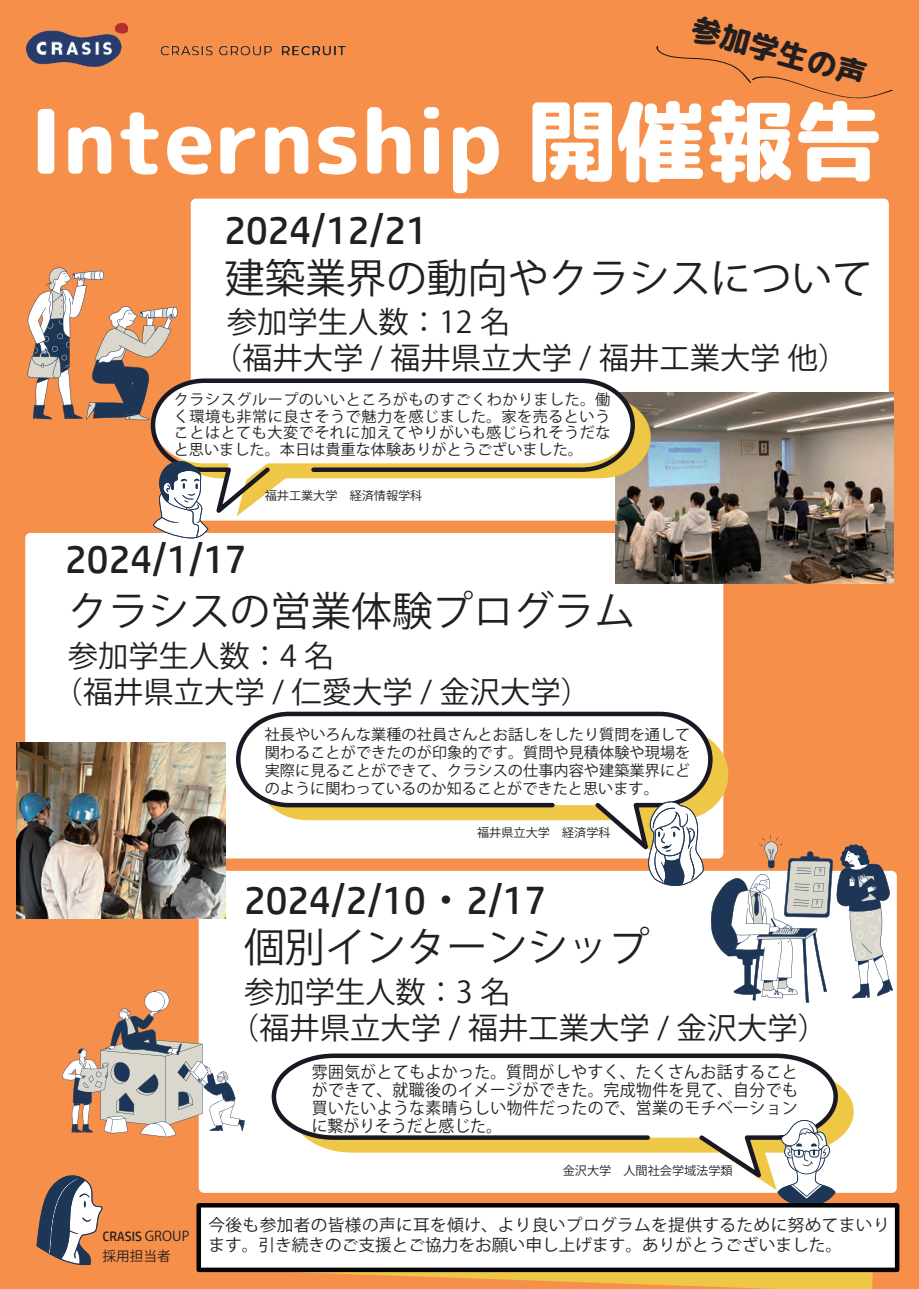
<style>
.page{position:relative;width:919px;height:1289px;background:#fff}
.page>*{position:absolute;margin:0;border:0;box-sizing:border-box;transform-origin:0 0}
.t1{font:88.65px "rounded mplus 1 c heavy";color:#fff}
.t2{font:40.5px "Koz Go Pr 6 N";color:#231f20}
.t3{font:40.5px "HP Simplified";color:#231f20}
.t4{font:30px/36px "Koz Go Pr 6 N";color:#231f20}
.t5{font:30px "rounded mplus 1 c heavy";color:#231f20}
.t6{font:16.5px/18px "Koz Go Pr 6 N";letter-spacing:.025em;color:#231f20;text-align:justify;scale:.96 1}
.t7{font:16.5px/19.8px "Koz Go Pr 6 N";letter-spacing:.025em;color:#231f20}
.t8{font:15px/16.5px "Koz Go Pr 6 N";color:#231f20;text-align:justify}
.t9{font:13.5px "HP Simplified";color:#231f20}
.t10{font:13.5px "Koz Go Pr 6 N";color:#231f20}
.t11{font:12px "Koz Go Pr 6 N";color:#231f20}
.s1{font-family:"Koz Go Pr 6 N"}
</style>
<div class="page">
<div style="left:0;top:0;width:918px;height:1287px;background:#f68f49"></div>
<img style="left:26px;top:23px;width:320px;height:43px">
<svg style="left:656px;top:46px;width:236px;height:53px"></svg>
<svg style="left:27px;top:267px;width:151px;height:153px"></svg>
<div style="left:25px;top:533px;width:698px;height:325px;background:#fff"></div>
<div style="left:191px;top:199px;width:697px;height:193px;background:#fff"></div>
<div style="left:199px;top:870px;width:697px;height:322px;background:#fff"></div>
<svg style="left:710px;top:835px;width:182px;height:167px"></svg>
<img style="left:615px;top:392px;width:277px;height:191px">
<img style="left:17px;top:743px;width:208px;height:175px">
<svg style="left:637px;top:396px;width:13px;height:120px"></svg>
<svg style="left:148px;top:376px;width:489px;height:147px"></svg>
<svg style="left:153px;top:461px;width:55px;height:77px"></svg>
<svg style="left:710px;top:729px;width:18px;height:133px"></svg>
<svg style="left:234px;top:709px;width:480px;height:150px"></svg>
<svg style="left:292px;top:1070px;width:561px;height:120px;fill:#fff"></svg>
<svg style="left:269px;top:1051px;width:571px;height:134px"></svg>
<svg style="left:647px;top:800px;width:56px;height:85px"></svg>
<svg style="left:777px;top:1119px;width:58px;height:83px"></svg>
<svg style="left:62px;top:989px;width:183px;height:148px"></svg>
<svg style="left:37px;top:1175px;width:65px;height:89px"></svg>
<svg style="left:258px;top:1271px;width:616px;height:17px"></svg>
<div style="left:196px;top:1202px;width:703px;height:69px;background:#fff;border:4px solid #030303"></div>
<h3 class="t5" style="left:697px;top:8px;width:181px;rotate:15deg">参加学生の声</h3>
<h1 class="t1" style="left:30px;top:78px;width:854px">Internship 開催報告</h1>
<h2 class="t3" style="left:224px;top:207px;width:205px">2024/12/21</h2>
<h2 class="t2" style="left:224px;top:255px;width:649px">建築業界の動向やクラシスについて</h2>
<h3 class="t4" style="left:212px;top:304px;width:638px;text-indent:15px">参加学生人数：12 名<br>（福井大学 / 福井県立大学 / 福井工業大学 他）</h3>
<p class="t8" style="left:174px;top:392px;width:438px">クラシスグループのいいところがものすごくわかりました。働く環境も非常に良さそうで魅力を感じました。家を売るということはとても大変でそれに加えてやりがいも感じられそうだなと思いました。本日は貴重な体験ありがとうございました。</p>
<p class="t11" style="left:265px;top:488px;width:159px">福井工業大学　経済情報学科</p>
<h2 class="t3" style="left:65px;top:535px;width:183px">2024/1/17</h2>
<h2 class="t2" style="left:68px;top:588px;width:569px">クラシスの営業体験プログラム</h2>
<h3 class="t4" style="left:53px;top:638px;width:540px;text-indent:15px">参加学生人数：4 名<br>（福井県立大学 / 仁愛大学 / 金沢大学）</h3>
<p class="t8" style="left:265px;top:725px;width:427px;line-height:18px">社長やいろんな業種の社員さんとお話しをしたり質問を通して関わることができたのが印象的です。質問や見積体験や現場を実際に見ることができて、クラシスの仕事内容や建築業界にどのように関わっているのか知ることができたと思います。</p>
<p class="t11" style="left:477px;top:826px;width:135px">福井県立大学　経済学科</p>
<h2 class="t3" style="left:244px;top:876px;width:304px">2024/2/10<span class="s1">・</span>2/17</h2>
<h2 class="t2" style="left:244px;top:924px;width:407px">個別インターンシップ</h2>
<h3 class="t4" style="left:229px;top:974px;width:600px;text-indent:15px">参加学生人数：3 名<br>（福井県立大学 / 福井工業大学 / 金沢大学）</h3>
<p class="t9" style="left:103px;top:1228px;width:88px">CRASIS <span class="s1">GROUP</span></p>
<p class="t10" style="left:103px;top:1247px;width:70px">採用担当者</p>
<p class="t6" style="left:312px;top:1062px;width:508px">雰囲気がとてもよかった。質問がしやすく、たくさんお話することができて、就職後のイメージができた。完成物件を見て、自分でも買いたいような素晴らしい物件だったので、営業のモチベーションに繋がりそうだと感じた。</p>
<p class="t11" style="left:563px;top:1163px;width:171px">金沢大学　人間社会学域法学類</p>
<p class="t7" style="left:208px;top:1215px;width:682px">今後も参加者の皆様の声に耳を傾け、より良いプログラムを提供するために努めてまいります。引き続きのご支援とご協力をお願い申し上げます。ありがとうございました。</p>
</div>
